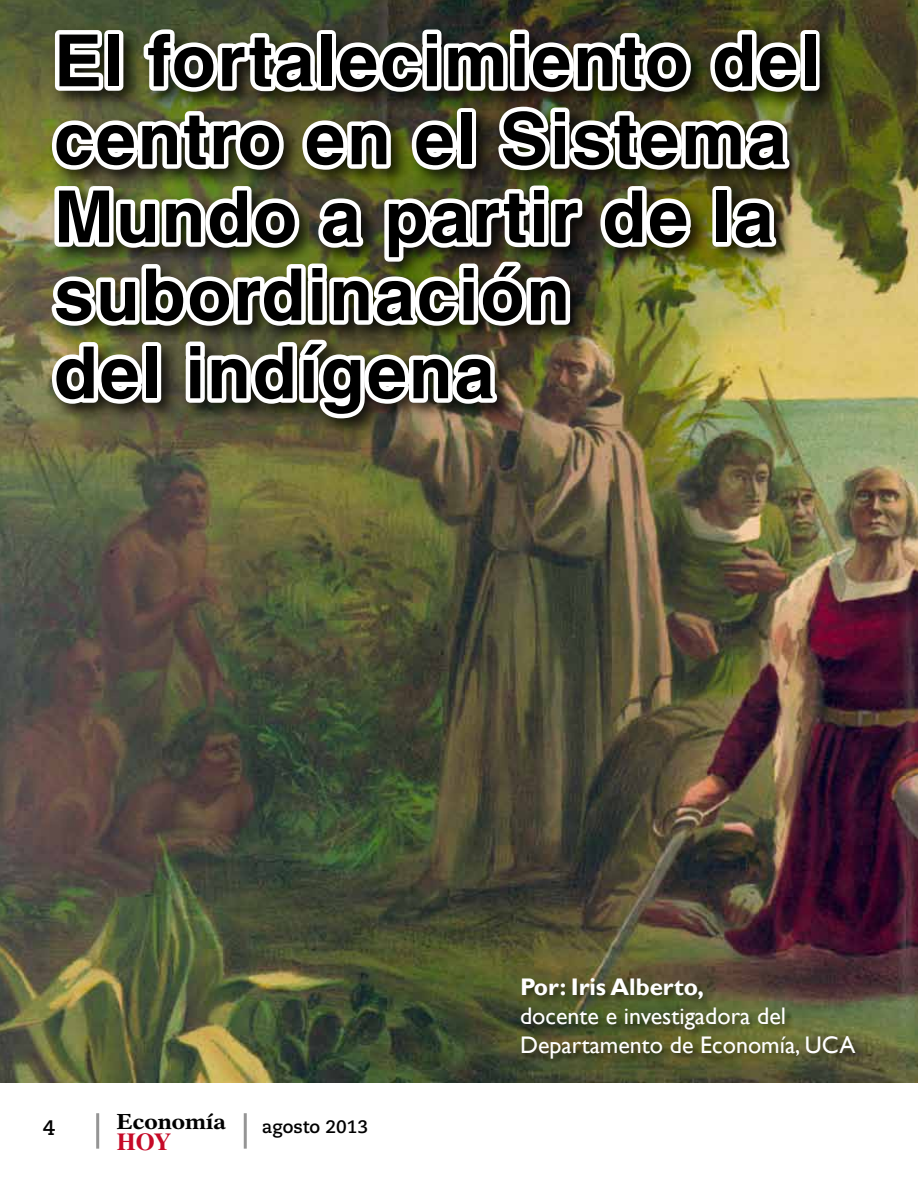
<style>
.page{position:relative;width:918px;height:1188px;background:#fff}
.page>*{position:absolute;margin:0;border:0;box-sizing:border-box;transform-origin:0 0}
.t1{font:700 72px/78px "Helvetica LT";letter-spacing:.025em;color:#000}
.t2{font:700 24.45px "Times";color:#c60a27}
.t3{font:24px/28.8px "Gill Sans";color:#fff}
.t4{font:700 24px "Gill Sans";color:#fff}
.t5{font:700 21.75px "New Aster";color:#000}
.t6{font:700 21px "Caecilia LT Std";color:#000}
.t7{font:700 18px "Caecilia LT Std";color:#000}
</style>
<div class="page">
<hr style="left:96px;top:1113px;width:3px;height:36px;background:#959595">
<hr style="left:244px;top:1113px;width:3px;height:36px;background:#959595">
<img style="left:0;top:0;width:918px;height:1082px">
<div style="left:48px;top:26px;width:791px;height:412px;background:#000;opacity:.75"></div>
<div style="left:800px;top:30px;width:20px;height:61px;border:9px solid #fff"></div>
<img style="left:45px;top:25px;width:763px;height:399px">
<div style="left:519px;top:977px;width:345px;height:91px;background:#000;opacity:.5"></div>
<p class="t1" style="left:54px;top:21px;width:768px">El fortalecimiento del centro en el Sistema<br>Mundo a partir de la subordinación<br>del indígena</p>
<p class="t5" style="left:117px;top:1108px;width:111px">Economía</p>
<p class="t6" style="left:43px;top:1116px;width:14px">4</p>
<p class="t7" style="left:262px;top:1116px;width:108px">agosto 2013</p>
<p class="t2" style="left:117px;top:1127px;width:56px">HOY</p>
<p class="t4" style="left:520px;top:973px;width:185px">Por: Iris Alberto,</p>
<p class="t3" style="left:520px;top:1002px;width:337px">docente e investigadora del<br>Departamento de Economía, UCA</p>
</div>
